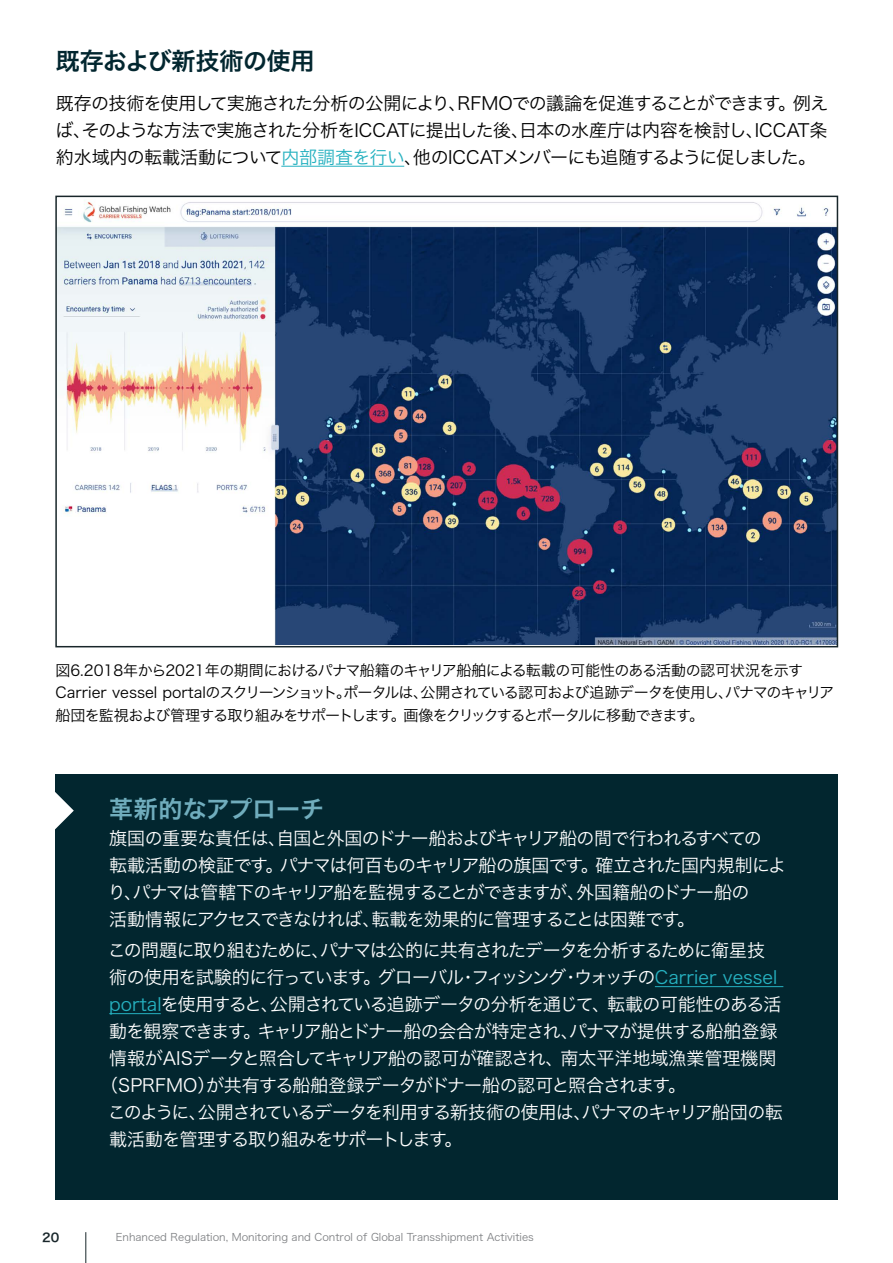
<style>
.page{position:relative;width:893px;height:1263px;background:#fff}
.page>*{position:absolute;margin:0;border:0;box-sizing:border-box;transform-origin:0 0}
.t1{font:24px "Hira Kaku Pro W6";letter-spacing:-.015em;color:#02262f}
.t2{font:24px "Hira Kaku Pro W6";color:#70adbd}
.t3{font:18px/27px "Hira Kaku Pro W3";letter-spacing:-.045em;color:#fff}
.t4{font:18px/27px "Hira Kaku Pro W3";letter-spacing:-.05em;color:#000;text-align:justify}
.t5{font:18px "Hira Kaku Pro W3";letter-spacing:-.01em;color:#fff}
.t6{font:15px/22.5px "Hira Kaku Pro W3";letter-spacing:-.055em;color:#000}
.t7{font:12px "Hira Kaku Pro W6";color:#18262a}
.t8{font:10.5px "Hira Kaku Pro W3";color:#808285}
.s1{color:#26b1c0}
</style>
<div class="page">
<hr style="left:85px;top:1232px;width:1px;height:31px;background:#18262a">
<hr style="left:281px;top:166px;width:123px;height:1px;background:#26b1c0">
<img style="left:58px;top:200px;width:777px;height:444px">
<div style="left:55px;top:196px;width:783px;height:451px;border:2px solid #18262a"></div>
<div style="left:55px;top:774px;width:783px;height:425px;background:#02262f"></div>
<hr style="left:655px;top:986px;width:128px;height:1px;background:#26b1c0">
<hr style="left:109px;top:1013px;width:52px;height:1px;background:#26b1c0">
<svg style="left:55px;top:792px;width:19px;height:38px"></svg>
<h1 class="t1" style="left:56px;top:39px;width:260px">既存および新技術の使用</h1>
<p class="t4" style="left:55px;top:88px;width:774px">既存の技術を使用して実施された分析の公開により、RFMOでの議論を促進することができます。例えば、そのような方法で実施された分析をICCATに提出した後、日本の水産庁は内容を検討し、ICCAT条約水域内の転載活動について<span class="s1">内部調査を行い</span>、他のICCATメンバーにも追随するように促しました。</p>
<p class="t6" style="left:55px;top:658px;width:780px">図6.2018年から2021年の期間におけるパナマ船籍のキャリア船舶による転載の可能性のある活動の認可状況を示す<br>Carrier vessel portalのスクリーンショット。ポータルは、公開されている認可および追跡データを使用し、パナマのキャリア船団を監視および管理する取り組みをサポートします。画像をクリックするとポータルに移動できます。</p>
<h1 class="t2" style="left:109px;top:787px;width:216px">革新的なアプローチ</h1>
<p class="t3" style="left:108px;top:823px;width:680px">旗国の重要な責任は、自国と外国のドナー船およびキャリア船の間で行われるすべての<br>転載活動の検証です。パナマは何百ものキャリア船の旗国です。確立された国内規制により、パナマは管轄下のキャリア船を監視することができますが、外国籍船のドナー船の<br>活動情報にアクセスできなければ、転載を効果的に管理することは困難です。</p>
<p class="t3" style="left:108px;top:935px;width:659px">この問題に取り組むために、パナマは公的に共有されたデータを分析するために衛星技</p>
<p class="t3" style="left:109px;top:962px;width:670px">術の使用を試験的に行っています。グローバル・フィッシング・ウォッチの<span class="s1">Carrier vessel</span></p>
<p class="t3" style="left:109px;top:989px;width:673px"><span class="s1">portal</span>を使用すると、公開されている追跡データの分析を通じて、転載の可能性のある活</p>
<p class="t3" style="left:109px;top:1016px;width:670px">動を観察できます。キャリア船とドナー船の会合が特定され、パナマが提供する船舶登録</p>
<p class="t5" style="left:109px;top:1042px;width:669px">情報がAISデータと照合してキャリア船の認可が確認され、南太平洋地域漁業管理機関</p>
<p class="t3" style="left:100px;top:1070px;width:587px">（SPRFMO）が共有する船舶登録データがドナー船の認可と照合されます。</p>
<p class="t3" style="left:108px;top:1097px;width:676px">このように、公開されているデータを利用する新技術の使用は、パナマのキャリア船団の転</p>
<p class="t3" style="left:109px;top:1124px;width:355px">載活動を管理する取り組みをサポートします。</p>
<p class="t7" style="left:42px;top:1226px;width:19px">20</p>
<p class="t8" style="left:116px;top:1228px;width:420px">Enhanced Regulation, Monitoring and Control of Global Transshipment Activities</p>
</div>
